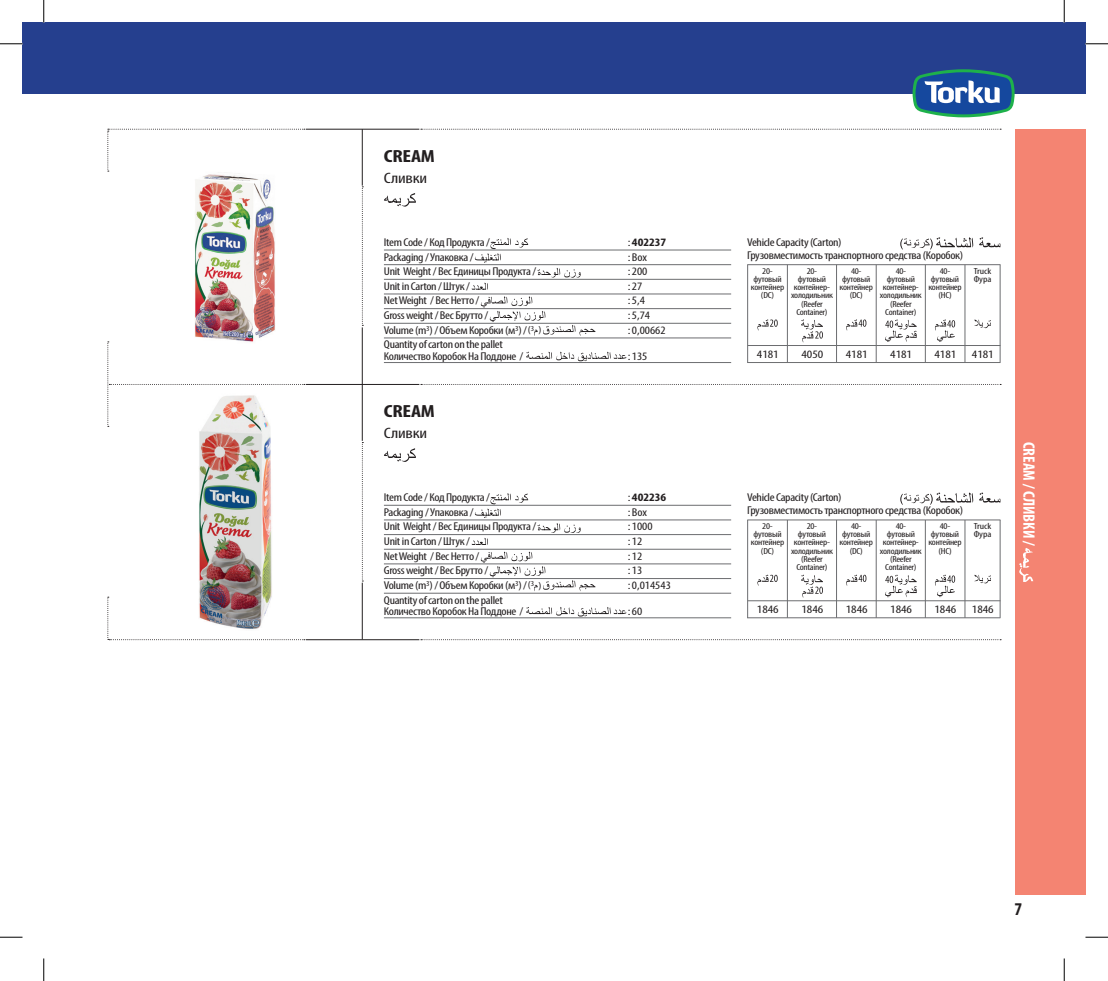
<style>
.page{position:relative;width:1108px;height:981px;background:#fff}
.page>*{position:absolute;margin:0;border:0;box-sizing:border-box;transform-origin:0 0}
.t1{font:700 condensed 18px "Myriad Pro";color:#231f20}
.t2{font:700 condensed 17.7px "Myriad Pro";letter-spacing:-.01em;color:#231f20;scale:1.25 1}
.t3{font:700 condensed 16.65px "Myriad Pro";color:#fff}
.t4{font:condensed 15.15px "Myriad Pro";letter-spacing:-.01em;color:#231f20;scale:1.25 1}
.t5{font:condensed 11.4px/14.7px "Myriad Pro";letter-spacing:-.025em;color:#231f20;scale:1.19 1}
.t6{font:condensed 11.4px/14.7px "Myriad Pro";color:#231f20;scale:1.25 1}
.t7{font:condensed 11.4px "Myriad Pro";letter-spacing:-.025em;color:#231f20;scale:1.25 1}
.t8{font:condensed 10.05px "Myriad Pro";color:#231f20;scale:1.19 1}
.t9{font:condensed 8.85px/8.2px "Myriad Pro";letter-spacing:-.025em;color:#231f20;text-align:center;scale:1.19 1}
.t10{font:condensed 8.85px/8.2px "Myriad Pro";color:#231f20;scale:1.25 1}
.s1{font-weight:700}
</style>
<div class="page">
<div style="left:1015px;top:129px;width:70px;height:765px;background:#f48472"></div>
<svg style="left:1019px;top:548px;width:14px;height:34px"></svg>
<img style="left:195px;top:174px;width:80px;height:167px">
<svg style="left:384px;top:193px;width:32px;height:14px"></svg>
<img style="left:199px;top:427px;width:73px;height:170px">
<svg style="left:384px;top:448px;width:32px;height:14px"></svg>
<hr style="left:384px;top:250px;width:347px;height:1px;background:#6c6d70">
<hr style="left:384px;top:264px;width:347px;height:1px;background:#6c6d70">
<hr style="left:384px;top:279px;width:347px;height:1px;background:#6c6d70">
<hr style="left:384px;top:293px;width:347px;height:1px;background:#6c6d70">
<hr style="left:384px;top:308px;width:347px;height:1px;background:#6c6d70">
<hr style="left:384px;top:323px;width:347px;height:1px;background:#6c6d70">
<hr style="left:384px;top:337px;width:347px;height:1px;background:#6c6d70">
<hr style="left:384px;top:362px;width:347px;height:1px;background:#6c6d70">
<svg style="left:475px;top:238px;width:53px;height:25px"></svg>
<svg style="left:537px;top:268px;width:44px;height:9px"></svg>
<svg style="left:472px;top:282px;width:16px;height:8px"></svg>
<svg style="left:526px;top:351px;width:100px;height:10px"></svg>
<svg style="left:481px;top:296px;width:114px;height:40px"></svg>
<svg style="left:979px;top:237px;width:21px;height:10px"></svg>
<svg style="left:900px;top:237px;width:73px;height:12px"></svg>
<hr style="left:747px;top:264px;width:253px;height:1px;background:#6c6d70">
<hr style="left:748px;top:345px;width:252px;height:1px;background:#6c6d70">
<hr style="left:747px;top:362px;width:253px;height:1px;background:#6c6d70">
<hr style="left:747px;top:265px;width:1px;height:98px;background:#6c6d70">
<hr style="left:1000px;top:265px;width:1px;height:97px;background:#6c6d70">
<hr style="left:965px;top:265px;width:1px;height:97px;background:#6c6d70">
<hr style="left:876px;top:265px;width:1px;height:97px;background:#6c6d70">
<hr style="left:925px;top:265px;width:1px;height:97px;background:#6c6d70">
<hr style="left:836px;top:265px;width:1px;height:97px;background:#6c6d70">
<svg style="left:801px;top:319px;width:22px;height:23px"></svg>
<svg style="left:757px;top:319px;width:21px;height:12px"></svg>
<svg style="left:846px;top:319px;width:20px;height:12px"></svg>
<svg style="left:885px;top:319px;width:32px;height:23px"></svg>
<svg style="left:935px;top:319px;width:20px;height:23px"></svg>
<svg style="left:974px;top:319px;width:17px;height:9px"></svg>
<hr style="left:384px;top:505px;width:347px;height:1px;background:#6c6d70">
<hr style="left:384px;top:519px;width:347px;height:1px;background:#6c6d70">
<hr style="left:384px;top:534px;width:347px;height:1px;background:#6c6d70">
<hr style="left:384px;top:549px;width:347px;height:1px;background:#6c6d70">
<hr style="left:384px;top:563px;width:347px;height:1px;background:#6c6d70">
<hr style="left:384px;top:578px;width:347px;height:1px;background:#6c6d70">
<hr style="left:384px;top:593px;width:347px;height:1px;background:#6c6d70">
<hr style="left:384px;top:617px;width:347px;height:1px;background:#6c6d70">
<svg style="left:475px;top:493px;width:53px;height:25px"></svg>
<svg style="left:537px;top:523px;width:44px;height:10px"></svg>
<svg style="left:472px;top:538px;width:16px;height:7px"></svg>
<svg style="left:526px;top:607px;width:100px;height:9px"></svg>
<svg style="left:481px;top:551px;width:114px;height:40px"></svg>
<svg style="left:979px;top:492px;width:21px;height:10px"></svg>
<svg style="left:900px;top:492px;width:73px;height:12px"></svg>
<hr style="left:747px;top:519px;width:253px;height:1px;background:#6c6d70">
<hr style="left:748px;top:600px;width:252px;height:1px;background:#6c6d70">
<hr style="left:747px;top:617px;width:253px;height:1px;background:#6c6d70">
<hr style="left:747px;top:520px;width:1px;height:98px;background:#6c6d70">
<hr style="left:1000px;top:520px;width:1px;height:97px;background:#6c6d70">
<hr style="left:965px;top:520px;width:1px;height:97px;background:#6c6d70">
<hr style="left:876px;top:520px;width:1px;height:97px;background:#6c6d70">
<hr style="left:925px;top:520px;width:1px;height:97px;background:#6c6d70">
<hr style="left:836px;top:520px;width:1px;height:97px;background:#6c6d70">
<svg style="left:801px;top:574px;width:22px;height:24px"></svg>
<svg style="left:757px;top:574px;width:21px;height:12px"></svg>
<svg style="left:846px;top:574px;width:20px;height:12px"></svg>
<svg style="left:885px;top:574px;width:32px;height:23px"></svg>
<svg style="left:935px;top:574px;width:20px;height:23px"></svg>
<svg style="left:974px;top:574px;width:17px;height:9px"></svg>
<hr style="left:362px;top:129px;width:1px;height:56px;background:#231f20">
<hr style="left:362px;top:327px;width:1px;height:114px;background:#231f20">
<hr style="left:362px;top:582px;width:1px;height:57px;background:#231f20">
<hr style="left:306px;top:129px;width:113px;height:1px;background:#231f20">
<hr style="left:306px;top:384px;width:113px;height:1px;background:#231f20">
<hr style="left:306px;top:639px;width:113px;height:1px;background:#231f20">
<svg style="left:421px;top:129px;width:580px;height:1px"></svg>
<svg style="left:421px;top:384px;width:580px;height:1px"></svg>
<svg style="left:421px;top:639px;width:580px;height:1px"></svg>
<svg style="left:108px;top:129px;width:197px;height:43px"></svg>
<svg style="left:108px;top:341px;width:197px;height:86px"></svg>
<svg style="left:108px;top:597px;width:197px;height:43px"></svg>
<svg style="left:362px;top:186px;width:1px;height:140px"></svg>
<svg style="left:362px;top:442px;width:1px;height:139px"></svg>
<hr style="left:787px;top:520px;width:1px;height:97px;background:#6c6d70">
<hr style="left:787px;top:265px;width:1px;height:97px;background:#6c6d70">
<div style="left:22px;top:22px;width:22px;height:71px;background:#253f8e"></div>
<div style="left:44px;top:22px;width:1041px;height:71px;background:#253f8e"></div>
<svg style="left:913px;top:69px;width:102px;height:48px"></svg>
<hr style="left:43px;top:0;width:2px;height:23px;background:#fff">
<hr style="left:1063px;top:0;width:2px;height:23px;background:#fff">
<svg style="left:0;top:44px;width:22px;height:1px"></svg>
<svg style="left:1085px;top:44px;width:23px;height:1px"></svg>
<svg style="left:0;top:936px;width:22px;height:1px"></svg>
<svg style="left:1085px;top:936px;width:23px;height:1px"></svg>
<svg style="left:44px;top:0;width:1px;height:23px"></svg>
<svg style="left:44px;top:958px;width:1px;height:22px"></svg>
<svg style="left:1064px;top:0;width:1px;height:23px"></svg>
<svg style="left:1064px;top:958px;width:1px;height:22px"></svg>
<h2 class="t2" style="left:384px;top:145px;width:42px">CREAM</h2>
<h3 class="t4" style="left:384px;top:168px;width:36px">Сливки</h3>
<p class="t5" style="left:384px;top:234px;width:129px">Item Code / Код Продукта /<br>Packaging / Упаковка /<br>Unit Weight / Вес Единицы Продукта /<br>Unit in Carton / Штук /<br>Net Weight / Вес Нетто /<br>Gross weight / Вес Брутто /<br>Volume (m<sup>3</sup>) / Объем Коробки (м<sup>3</sup>) /<br>Quantity of carton on the pallet</p>
<p class="t5" style="left:384px;top:348px;width:119px">Количество Коробок На Поддоне /</p>
<p class="t8" style="left:528px;top:324px;width:13px">(<sup>3</sup> )</p>
<h2 class="t2" style="left:384px;top:400px;width:42px">CREAM</h2>
<h3 class="t4" style="left:384px;top:424px;width:36px">Сливки</h3>
<p class="t5" style="left:384px;top:490px;width:129px">Item Code / Код Продукта /<br>Packaging / Упаковка /<br>Unit Weight / Вес Единицы Продукта /<br>Unit in Carton / Штук /<br>Net Weight / Вес Нетто /<br>Gross weight / Вес Брутто /<br>Volume (m<sup>3</sup>) / Объем Коробки (м<sup>3</sup>) /<br>Quantity of carton on the pallet</p>
<p class="t5" style="left:384px;top:603px;width:119px">Количество Коробок На Поддоне /</p>
<p class="t8" style="left:528px;top:579px;width:13px">(<sup>3</sup> )</p>
<p class="t5" style="left:747px;top:235px;width:183px;line-height:12.8px">Vehicle Capacity (Carton)<br>Грузовместимость транспортного средства (Коробок)</p>
<p class="t6" style="left:628px;top:234px;width:32px">:<span class="s1">402237 </span>:Box :200<br>:27<br>:5,4 :5,74 :0,00662</p>
<p class="t7" style="left:628px;top:349px;width:17px">:135</p>
<p class="t7" style="left:757px;top:347px;width:19px">4181</p>
<p class="t7" style="left:801px;top:347px;width:19px">4050</p>
<p class="t7" style="left:846px;top:347px;width:19px">4181</p>
<p class="t7" style="left:890px;top:347px;width:19px">4181</p>
<p class="t7" style="left:935px;top:347px;width:19px">4181</p>
<p class="t7" style="left:972px;top:347px;width:19px">4181</p>
<p class="t10" style="left:974px;top:266px;width:16px">Truck<br>Фура</p>
<p class="t9" style="left:751px;top:266px;width:30px">20- футовый контейнер (DC)</p>
<p class="t9" style="left:791px;top:266px;width:37px">20-<br>футовый контейнер&shy;холодильник (Reefer<br>Container)</p>
<p class="t9" style="left:840px;top:266px;width:30px">40- футовый контейнер (DC)</p>
<p class="t9" style="left:880px;top:266px;width:37px">40-<br>футовый контейнер&shy;холодильник (Reefer<br>Container)</p>
<p class="t9" style="left:928px;top:266px;width:30px">40- футовый контейнер (HC)</p>
<p class="t5" style="left:747px;top:491px;width:183px;line-height:12.8px">Vehicle Capacity (Carton)<br>Грузовместимость транспортного средства (Коробок)</p>
<p class="t6" style="left:628px;top:490px;width:36px">:<span class="s1">402236 </span>:Box :1000<br>:12<br>:12<br>:13 :0,014543</p>
<p class="t7" style="left:628px;top:604px;width:13px">:60</p>
<p class="t7" style="left:757px;top:602px;width:19px">1846</p>
<p class="t7" style="left:801px;top:602px;width:19px">1846</p>
<p class="t7" style="left:846px;top:602px;width:19px">1846</p>
<p class="t7" style="left:890px;top:602px;width:19px">1846</p>
<p class="t7" style="left:935px;top:602px;width:19px">1846</p>
<p class="t7" style="left:972px;top:602px;width:19px">1846</p>
<p class="t10" style="left:974px;top:521px;width:16px">Truck<br>Фура</p>
<p class="t9" style="left:751px;top:521px;width:30px">20- футовый контейнер (DC)</p>
<p class="t9" style="left:791px;top:521px;width:37px">20-<br>футовый контейнер&shy;холодильник (Reefer<br>Container)</p>
<p class="t9" style="left:840px;top:521px;width:30px">40- футовый контейнер (DC)</p>
<p class="t9" style="left:880px;top:521px;width:37px">40-<br>футовый контейнер&shy;холодильник (Reefer<br>Container)</p>
<p class="t9" style="left:928px;top:521px;width:30px">40- футовый контейнер (HC)</p>
<h3 class="t3" style="left:1039px;top:442px;width:106px;rotate:90deg">CREAM / СЛИВКИ /</h3>
<h1 class="t1" style="left:1015px;top:897px;width:9px">7</h1>
</div>
